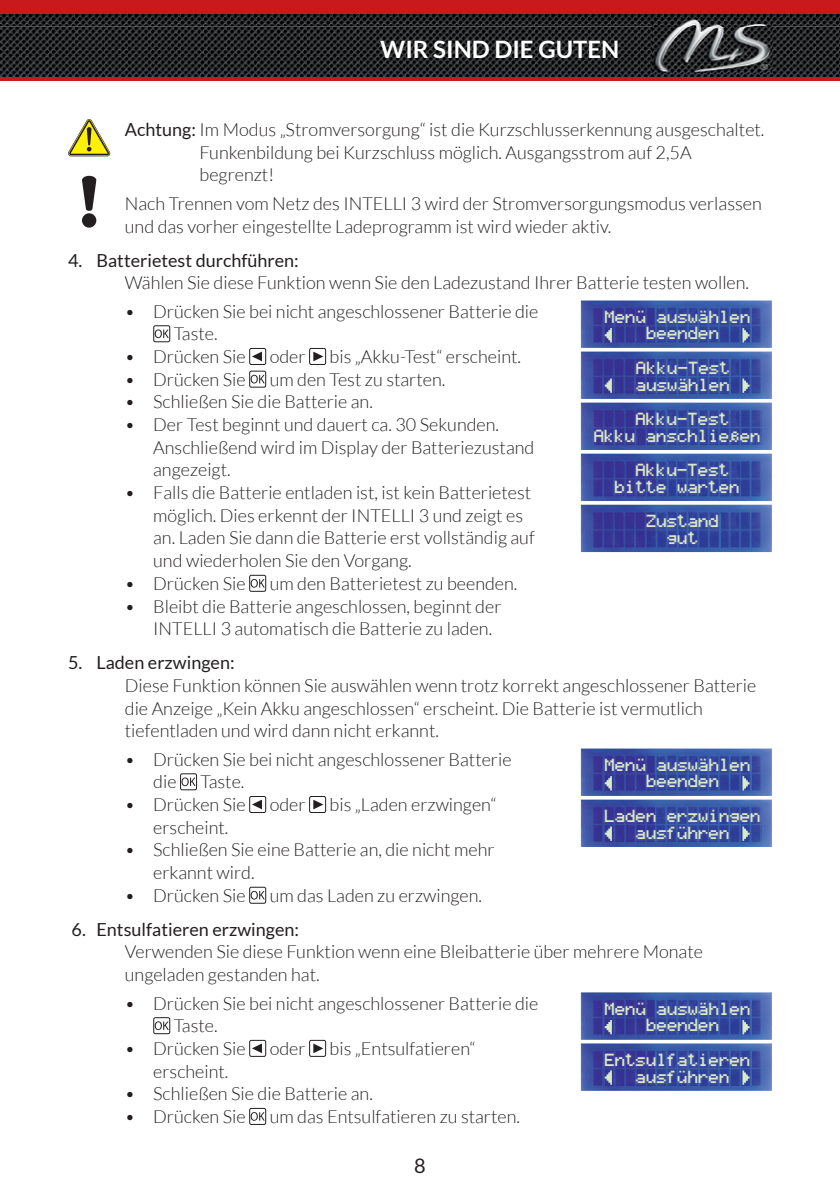
<style>
.page{position:relative;width:840px;height:1191px;background:#fff}
.page>*{position:absolute;margin:0;border:0;box-sizing:border-box;transform-origin:0 0}
.t1{font:700 24px "Lato";color:#fff}
.t2{font:20px "Lato";color:#231f20}
.t3{font:300 18px/22.6px "Lato";color:#231f20}
.t4{font:18px "Lato";color:#231f20}
.t5{font:14px/16.8px "Graph 35+ pix";letter-spacing:-.005em;color:#d9eac7}
.s1{font-weight:400}
</style>
<div class="page">
<img style="left:0;top:14px;width:839px;height:63px">
<hr style="left:0;top:77px;width:839px;height:4px;background:#c81a1d">
<div style="left:0;top:0;width:839px;height:14px;background:#c81a1d"></div>
<img style="left:652px;top:19px;width:119px;height:54px">
<div style="left:153px;top:325px;width:17px;height:17px;border:1px solid #231f20;border-radius:2px"></div>
<svg style="left:155px;top:329px;width:14px;height:9px"></svg>
<div style="left:249px;top:348px;width:17px;height:17px;border:1px solid #231f20;border-radius:2px"></div>
<svg style="left:252px;top:351px;width:10px;height:10px"></svg>
<div style="left:309px;top:348px;width:17px;height:17px;border:1px solid #231f20;border-radius:2px"></div>
<svg style="left:313px;top:352px;width:10px;height:9px"></svg>
<div style="left:249px;top:371px;width:17px;height:17px;border:1px solid #231f20;border-radius:2px"></div>
<svg style="left:250px;top:375px;width:14px;height:8px"></svg>
<div style="left:249px;top:575px;width:17px;height:17px;border:1px solid #231f20;border-radius:2px"></div>
<svg style="left:250px;top:579px;width:14px;height:8px"></svg>
<div style="left:180px;top:773px;width:17px;height:17px;border:1px solid #231f20;border-radius:2px"></div>
<svg style="left:181px;top:777px;width:14px;height:9px"></svg>
<div style="left:249px;top:796px;width:17px;height:17px;border:1px solid #231f20;border-radius:2px"></div>
<svg style="left:252px;top:799px;width:10px;height:10px"></svg>
<div style="left:309px;top:796px;width:17px;height:17px;border:1px solid #231f20;border-radius:2px"></div>
<svg style="left:313px;top:799px;width:10px;height:10px"></svg>
<div style="left:249px;top:886px;width:17px;height:17px;border:1px solid #231f20;border-radius:2px"></div>
<svg style="left:250px;top:891px;width:14px;height:8px"></svg>
<div style="left:153px;top:1017px;width:17px;height:17px;border:1px solid #231f20;border-radius:2px"></div>
<svg style="left:155px;top:1021px;width:14px;height:9px"></svg>
<div style="left:249px;top:1039px;width:17px;height:17px;border:1px solid #231f20;border-radius:2px"></div>
<svg style="left:252px;top:1043px;width:10px;height:10px"></svg>
<div style="left:309px;top:1039px;width:17px;height:17px;border:1px solid #231f20;border-radius:2px"></div>
<svg style="left:313px;top:1043px;width:10px;height:10px"></svg>
<div style="left:249px;top:1108px;width:17px;height:17px;border:1px solid #231f20;border-radius:2px"></div>
<svg style="left:250px;top:1112px;width:14px;height:8px"></svg>
<img style="left:580px;top:351px;width:191px;height:48px">
<img style="left:634px;top:360px;width:96px;height:33px">
<svg style="left:742px;top:378px;width:7px;height:15px"></svg>
<svg style="left:604px;top:378px;width:7px;height:15px"></svg>
<img style="left:580px;top:799px;width:191px;height:48px">
<img style="left:602px;top:808px;width:159px;height:33px">
<svg style="left:742px;top:826px;width:7px;height:15px"></svg>
<svg style="left:604px;top:826px;width:7px;height:15px"></svg>
<img style="left:580px;top:403px;width:191px;height:47px">
<img style="left:592px;top:411px;width:169px;height:33px">
<img style="left:580px;top:454px;width:191px;height:47px">
<img style="left:612px;top:462px;width:128px;height:33px">
<img style="left:580px;top:505px;width:191px;height:47px">
<img style="left:644px;top:513px;width:76px;height:33px">
<img style="left:580px;top:300px;width:191px;height:48px">
<img style="left:603px;top:308px;width:148px;height:33px">
<svg style="left:742px;top:328px;width:7px;height:14px"></svg>
<svg style="left:604px;top:328px;width:7px;height:14px"></svg>
<img style="left:580px;top:748px;width:191px;height:48px">
<img style="left:603px;top:756px;width:148px;height:33px">
<svg style="left:742px;top:776px;width:7px;height:14px"></svg>
<svg style="left:604px;top:776px;width:7px;height:14px"></svg>
<svg style="left:68px;top:119px;width:42px;height:37px"></svg>
<div style="left:82px;top:213px;width:14px;height:15px;background:#231f20;border-radius:50%"></div>
<svg style="left:82px;top:176px;width:14px;height:35px"></svg>
<img style="left:580px;top:1043px;width:191px;height:47px">
<img style="left:602px;top:1052px;width:149px;height:33px">
<svg style="left:742px;top:1070px;width:7px;height:14px"></svg>
<svg style="left:604px;top:1070px;width:7px;height:14px"></svg>
<img style="left:580px;top:992px;width:191px;height:47px">
<img style="left:603px;top:1000px;width:148px;height:33px">
<svg style="left:742px;top:1020px;width:7px;height:14px"></svg>
<svg style="left:604px;top:1020px;width:7px;height:14px"></svg>
<h1 class="t1" style="left:380px;top:35px;width:240px">WIR SIND DIE GUTEN</h1>
<p class="t3" style="left:199px;top:118px;width:566px;text-indent:-75px"><span class="s1">Achtung:</span> Im Modus „Stromversorgung“ ist die Kurzschlusserkennung ausgeschaltet.<br>Funkenbildung bei Kurzschluss möglich. Ausgangsstrom auf 2,5A begrenzt!</p>
<p class="t3" style="left:125px;top:192px;width:638px">Nach Trennen vom Netz des INTELLI 3 wird der Stromversorgungsmodus verlassen und das vorher eingestellte Ladeprogramm ist wird wieder aktiv.</p>
<p class="t4" style="left:68px;top:250px;width:232px">4. Batterietest durchführen:</p>
<p class="t3" style="left:125px;top:271px;width:625px">Wählen Sie diese Funktion wenn Sie den Ladezustand Ihrer Batterie testen wollen.</p>
<p class="t3" style="left:174px;top:300px;width:366px;text-indent:-49px">• Drücken Sie bei nicht angeschlossener Batterie die<br>Taste.</p>
<p class="t3" style="left:125px;top:345px;width:122px">• Drücken Sie</p>
<p class="t3" style="left:269px;top:345px;width:37px">oder</p>
<p class="t3" style="left:329px;top:345px;width:193px">bis „Akku-Test“ erscheint.</p>
<p class="t3" style="left:125px;top:368px;width:122px">• Drücken Sie</p>
<p class="t3" style="left:269px;top:368px;width:177px">um den Test zu starten.</p>
<p class="t3" style="left:125px;top:391px;width:249px">• Schließen Sie die Batterie an.</p>
<p class="t3" style="left:153px;top:413px;width:382px;text-indent:-28px">• Der Test beginnt und dauert ca. 30 Sekunden.<br>Anschließend wird im Display der Batteriezustand angezeigt.</p>
<p class="t3" style="left:153px;top:481px;width:383px;text-indent:-28px">• Falls die Batterie entladen ist, ist kein Batterietest möglich. Dies erkennt der INTELLI 3 und zeigt es an. Laden Sie dann die Batterie erst vollständig auf und wiederholen Sie den Vorgang.</p>
<p class="t3" style="left:125px;top:572px;width:122px">• Drücken Sie</p>
<p class="t3" style="left:269px;top:572px;width:249px">um den Batterietest zu beenden.</p>
<p class="t3" style="left:153px;top:595px;width:349px;text-indent:-28px">• Bleibt die Batterie angeschlossen, beginnt der<br>INTELLI 3 automatisch die Batterie zu laden.</p>
<p class="t4" style="left:68px;top:652px;width:168px">5. Laden erzwingen:</p>
<p class="t3" style="left:125px;top:674px;width:632px">Diese Funktion können Sie auswählen wenn trotz korrekt angeschlossener Batterie die Anzeige „Kein Akku angeschlossen“ erscheint. Die Batterie ist vermutlich tiefentladen und wird dann nicht erkannt.</p>
<p class="t3" style="left:153px;top:748px;width:359px;text-indent:-28px">• Drücken Sie bei nicht angeschlossener Batterie die</p>
<p class="t5" style="left:646px;top:309px;width:106px;text-indent:-42px">Menü auswählen beenden</p>
<p class="t5" style="left:636px;top:361px;width:95px">Akku-Test auswählen</p>
<p class="t5" style="left:594px;top:412px;width:168px;text-indent:42px">Akku-Test<br>Akku anschließen</p>
<p class="t5" style="left:615px;top:463px;width:127px;text-indent:21px">Akku-Test bitte warten</p>
<p class="t5" style="left:646px;top:514px;width:74px;text-align:center">Zustand gut</p>
<p class="t5" style="left:646px;top:757px;width:106px;text-indent:-42px">Menü auswählen beenden</p>
<p class="t3" style="left:200px;top:770px;width:45px">Taste.</p>
<p class="t3" style="left:125px;top:793px;width:122px">• Drücken Sie</p>
<p class="t3" style="left:269px;top:793px;width:37px">oder</p>
<p class="t3" style="left:329px;top:793px;width:168px">bis „Laden erzwingen“</p>
<p class="t3" style="left:153px;top:816px;width:77px">erscheint.</p>
<p class="t3" style="left:153px;top:838px;width:342px;text-indent:-28px">• Schließen Sie eine Batterie an, die nicht mehr erkannt wird.</p>
<p class="t3" style="left:125px;top:884px;width:122px">• Drücken Sie</p>
<p class="t3" style="left:269px;top:884px;width:214px">um das Laden zu erzwingen.</p>
<p class="t4" style="left:72px;top:919px;width:229px">6. Entsulfatieren erzwingen:</p>
<p class="t3" style="left:125px;top:940px;width:579px">Verwenden Sie diese Funktion wenn eine Bleibatterie über mehrere Monate ungeladen gestanden hat.</p>
<p class="t3" style="left:174px;top:991px;width:366px;text-indent:-49px">• Drücken Sie bei nicht angeschlossener Batterie die<br>Taste.</p>
<p class="t3" style="left:125px;top:1037px;width:122px">• Drücken Sie</p>
<p class="t3" style="left:269px;top:1037px;width:37px">oder</p>
<p class="t3" style="left:329px;top:1037px;width:147px">bis „Entsulfatieren“</p>
<p class="t3" style="left:153px;top:1059px;width:77px">erscheint.</p>
<p class="t3" style="left:125px;top:1082px;width:249px">• Schließen Sie die Batterie an.</p>
<p class="t3" style="left:125px;top:1105px;width:122px">• Drücken Sie</p>
<p class="t3" style="left:269px;top:1105px;width:252px">um das Entsulfatieren zu starten.</p>
<p class="t5" style="left:604px;top:809px;width:158px;text-align:center">Laden erzwingen ausführen</p>
<p class="t5" style="left:646px;top:1001px;width:106px;text-indent:-42px">Menü auswählen beenden</p>
<p class="t5" style="left:636px;top:1053px;width:116px;text-indent:-31px">Entsulfatieren ausführen</p>
<p class="t2" style="left:414px;top:1154px;width:13px">8</p>
</div>
